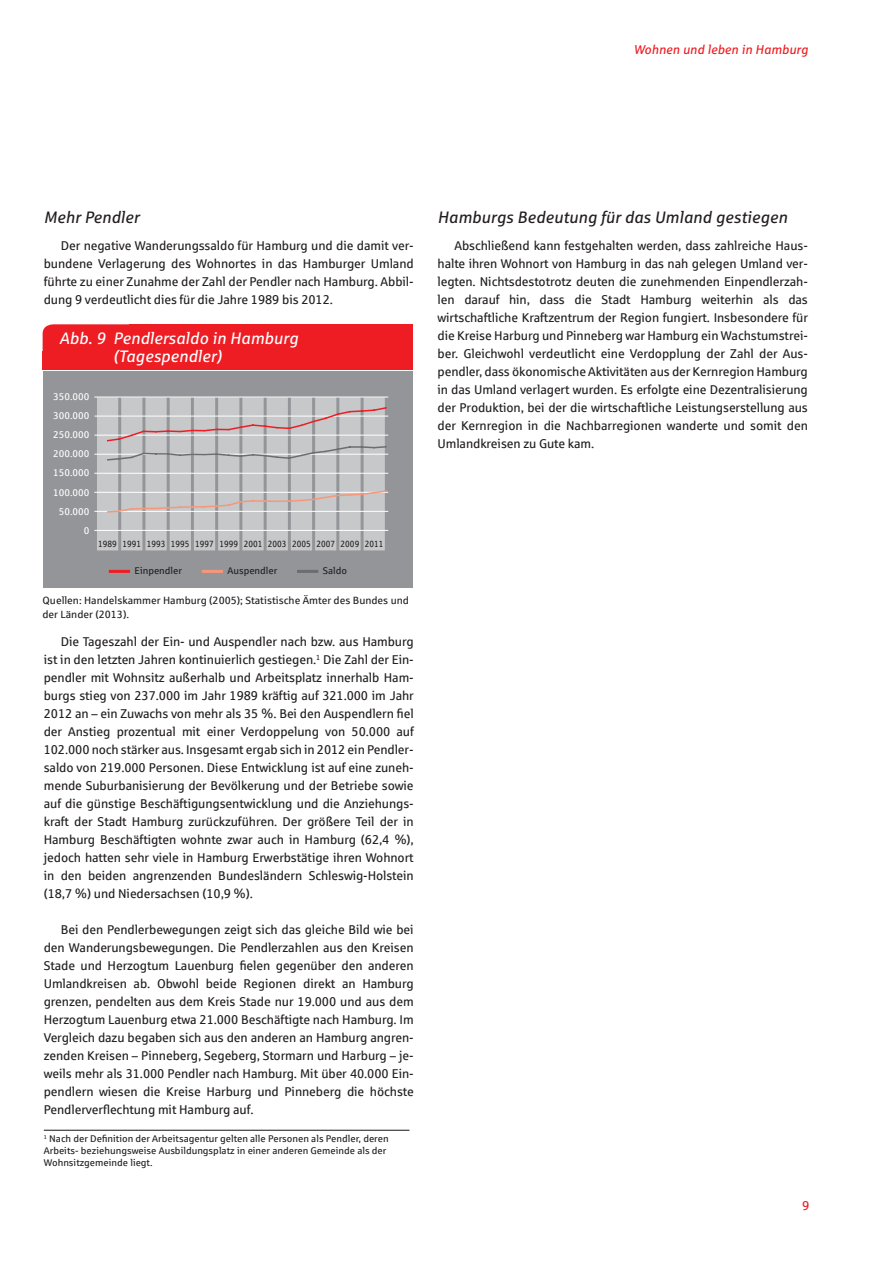
<style>
.page{position:relative;width:893px;height:1263px;background:#fff}
.page>*{position:absolute;margin:0;border:0;box-sizing:border-box;transform-origin:0 0}
.t1{font:italic 16.5px "Sparkasse Rg";color:#231f20}
.t2{font:italic 16.5px/18px "Sparkasse Rg";color:#fff}
.t3{font:12.75px/18px "Sparkasse Rg";letter-spacing:-.01em;color:#231f20;text-align:justify}
.t4{font:italic 12.75px "Sparkasse Rg";color:#ee1d23}
.t5{font:12.75px "Sparkasse Rg";color:#ee1d23}
.t6{font:10.5px/13.5px "Sparkasse Rg";color:#231f20}
.t7{font:9.75px/12px "Sparkasse Rg";color:#231f20}
.t8{font:9.75px/19.2px "Sparkasse Rg";color:#fff;text-align:right}
.t9{font:9px "Sparkasse Rg";color:#231f20;scale:.9 1}
</style>
<div class="page">
<hr style="left:44px;top:1130px;width:365px;height:1px;background:#231f20">
<div style="left:43px;top:324px;width:86px;height:27px;background:#ee1d23"></div>
<div style="left:129px;top:324px;width:284px;height:45px;background:#ee1d23"></div>
<div style="left:43px;top:351px;width:179px;height:18px;background:#ee1d23"></div>
<div style="left:43px;top:371px;width:370px;height:216px;background:#939598"></div>
<hr style="left:94px;top:397px;width:294px;height:1px;background:#fff">
<hr style="left:94px;top:416px;width:294px;height:1px;background:#fff">
<hr style="left:94px;top:435px;width:294px;height:1px;background:#fff">
<hr style="left:94px;top:454px;width:294px;height:1px;background:#fff">
<hr style="left:94px;top:473px;width:294px;height:1px;background:#fff">
<hr style="left:94px;top:492px;width:294px;height:1px;background:#fff">
<hr style="left:94px;top:511px;width:294px;height:1px;background:#fff">
<hr style="left:94px;top:530px;width:294px;height:1px;background:#fff">
<hr style="left:109px;top:570px;width:21px;height:3px;background:#ee1d23">
<hr style="left:202px;top:570px;width:21px;height:3px;background:#f6977a">
<hr style="left:297px;top:570px;width:21px;height:3px;background:#6c6d70">
<svg style="left:97px;top:397px;width:289px;height:153px;background:#c3c2c3"></svg>
<p class="t4" style="left:634px;top:41px;width:176px">Wohnen und leben in Hamburg</p>
<p class="t1" style="left:44px;top:207px;width:97px">Mehr Pendler</p>
<p class="t3" style="left:44px;top:237px;width:371px;text-indent:17px">Der negative Wanderungssaldo für Hamburg und die damit ver&shy;bundene Verlagerung des Wohnortes in das Hamburger Umland führte zu einer Zunahme der Zahl der Pendler nach Hamburg. Abbil&shy;dung 9 verdeutlicht dies für die Jahre 1989 bis 2012.</p>
<p class="t2" style="left:113px;top:329px;width:186px;text-indent:-54px">Abb. 9 Pendlersaldo in Hamburg (Tagespendler)</p>
<p class="t8" style="left:53px;top:387px;width:38px">350.000<br>300.000<br>250.000<br>200.000<br>150.000<br>100.000<br>50.000<br>0</p>
<p class="t9" style="left:98px;top:538px;width:318px">1989 1991 1993 1995 1997 1999 2001 2003 2005 2007 2009 2011</p>
<p class="t7" style="left:135px;top:565px;width:49px">Einpendler</p>
<p class="t7" style="left:227px;top:565px;width:52px">Auspendler</p>
<p class="t7" style="left:323px;top:565px;width:26px">Saldo</p>
<p class="t6" style="left:43px;top:594px;width:368px">Quellen: Handelskammer Hamburg (2005); Statistische Ämter des Bundes und der Länder (2013).</p>
<p class="t3" style="left:44px;top:633px;width:372px;text-indent:17px">Die Tageszahl der Ein- und Auspendler nach bzw. aus Hamburg ist in den letzten Jahren kontinuierlich gestiegen.<sup>1</sup> Die Zahl der Ein&shy;pendler mit Wohnsitz außerhalb und Arbeitsplatz innerhalb Ham&shy;burgs stieg von 237.000 im Jahr 1989 kräftig auf 321.000 im Jahr 2012 an – ein Zuwachs von mehr als 35 %. Bei den Auspendlern fiel der Anstieg prozentual mit einer Verdoppelung von 50.000 auf 102.000 noch stärker aus. Insgesamt ergab sich in 2012 ein Pendler&shy;saldo von 219.000 Personen. Diese Entwicklung ist auf eine zuneh&shy;mende Suburbanisierung der Bevölkerung und der Betriebe sowie auf die günstige Beschäftigungsentwicklung und die Anziehungs&shy;kraft der Stadt Hamburg zurückzuführen. Der größere Teil der in Hamburg Beschäftigten wohnte zwar auch in Hamburg (62,4 %), jedoch hatten sehr viele in Hamburg Erwerbstätige ihren Wohnort in den beiden angrenzenden Bundesländern Schleswig-Holstein (18,7 %) und Niedersachsen (10,9 %).</p>
<p class="t3" style="left:44px;top:921px;width:371px;text-indent:17px">Bei den Pendlerbewegungen zeigt sich das gleiche Bild wie bei den Wanderungsbewegungen. Die Pendlerzahlen aus den Kreisen Stade und Herzogtum Lauenburg fielen gegenüber den anderen Umlandkreisen ab. Obwohl beide Regionen direkt an Hamburg grenzen, pendelten aus dem Kreis Stade nur 19.000 und aus dem Herzogtum Lauenburg etwa 21.000 Beschäftigte nach Hamburg. Im Vergleich dazu begaben sich aus den anderen an Hamburg angren&shy;zenden Kreisen – Pinneberg, Segeberg, Stormarn und Harburg – je&shy;weils mehr als 31.000 Pendler nach Hamburg. Mit über 40.000 Ein&shy;pendlern wiesen die Kreise Harburg und Pinneberg die höchste Pendlerverflechtung mit Hamburg auf.</p>
<p class="t7" style="left:44px;top:1132px;width:346px"><sup>1</sup> Nach der Definition der Arbeitsagentur gelten alle Personen als Pendler, deren<br>Arbeits- beziehungsweise Ausbildungsplatz in einer anderen Gemeinde als der<br>Wohnsitzgemeinde liegt.</p>
<p class="t1" style="left:438px;top:207px;width:351px">Hamburgs Bedeutung für das Umland gestiegen</p>
<p class="t3" style="left:437px;top:237px;width:372px;text-indent:17px">Abschließend kann festgehalten werden, dass zahlreiche Haus&shy;halte ihren Wohnort von Hamburg in das nah gelegen Umland ver&shy;legten. Nichtsdestotrotz deuten die zunehmenden Einpendlerzah&shy;len darauf hin, dass die Stadt Hamburg weiterhin als das wirtschaftliche Kraftzentrum der Region fungiert. Insbesondere für die Kreise Harburg und Pinneberg war Hamburg ein Wachstumstrei&shy;ber. Gleichwohl verdeutlicht eine Verdopplung der Zahl der Aus&shy;pendler, dass ökonomische Aktivitäten aus der Kernregion Hamburg in das Umland verlagert wurden. Es erfolgte eine Dezentralisierung der Produktion, bei der die wirtschaftliche Leistungserstellung aus der Kernregion in die Nachbarregionen wanderte und somit den Umlandkreisen zu Gute kam.</p>
<p class="t5" style="left:802px;top:1197px;width:9px">9</p>
</div>
